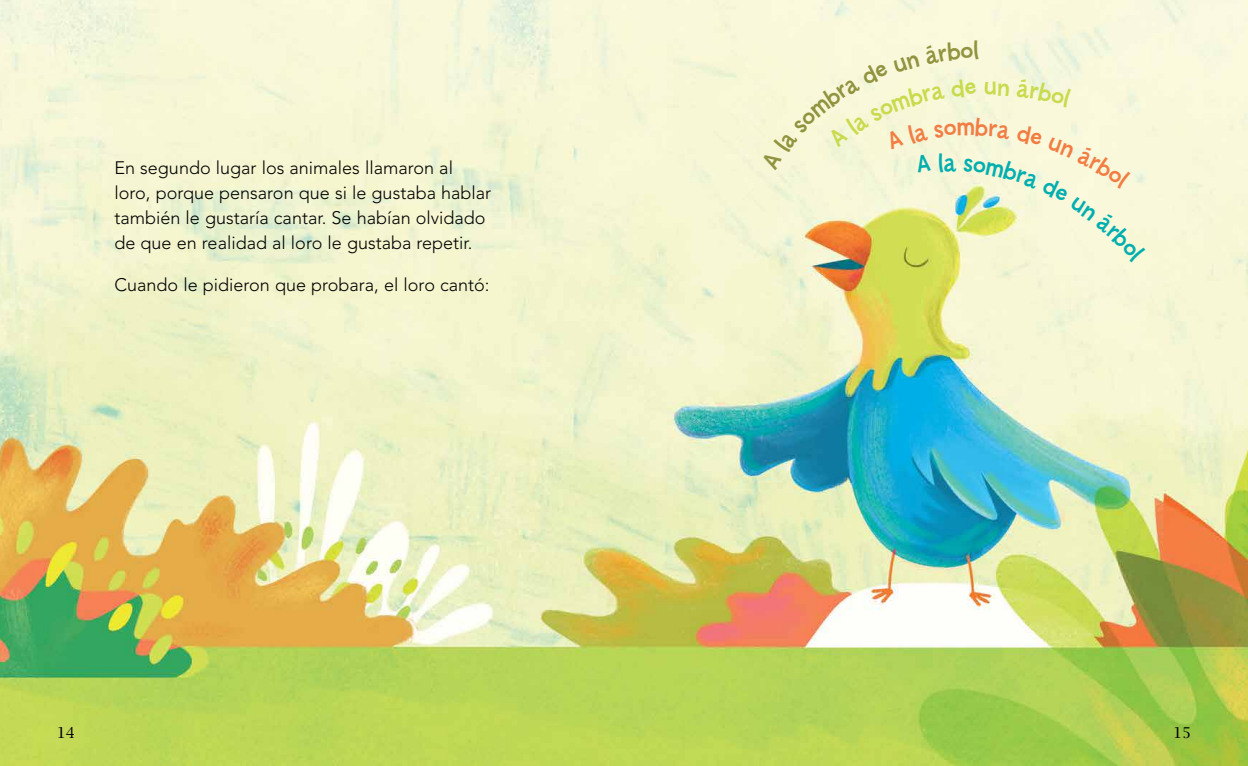
<style>
.page{position:relative;width:1248px;height:766px;background:#fff}
.page>*{position:absolute;margin:0;border:0;box-sizing:border-box;transform-origin:0 0}
.t1{font:25.9px "Billy";color:#00aeb0}
.t2{font:300 18px/25px "Avenir LT Std";color:#000}
.t3{font:15px "Lucida Bright";color:#000}
</style>
<div class="page">
<img style="left:0;top:0;width:1247px;height:765px">
<svg style="left:761px;top:40px;width:384px;height:222px;background:#f3f2cc"></svg>
<p class="t2" style="left:114px;top:155px;width:378px">En segundo lugar los animales llamaron al loro, porque pensaron que si le gustaba hablar también le gustaría cantar. Se habían olvidado de que en realidad al loro le gustaba repetir.</p>
<p class="t2" style="left:114px;top:272px;width:376px">Cuando le pidieron que probara, el loro cantó:</p>
<h1 class="t1" style="left:943px;top:148px;width:14px">a</h1>
<p class="t3" style="left:57px;top:723px;width:20px">14</p>
<p class="t3" style="left:1172px;top:723px;width:20px">15</p>
</div>
